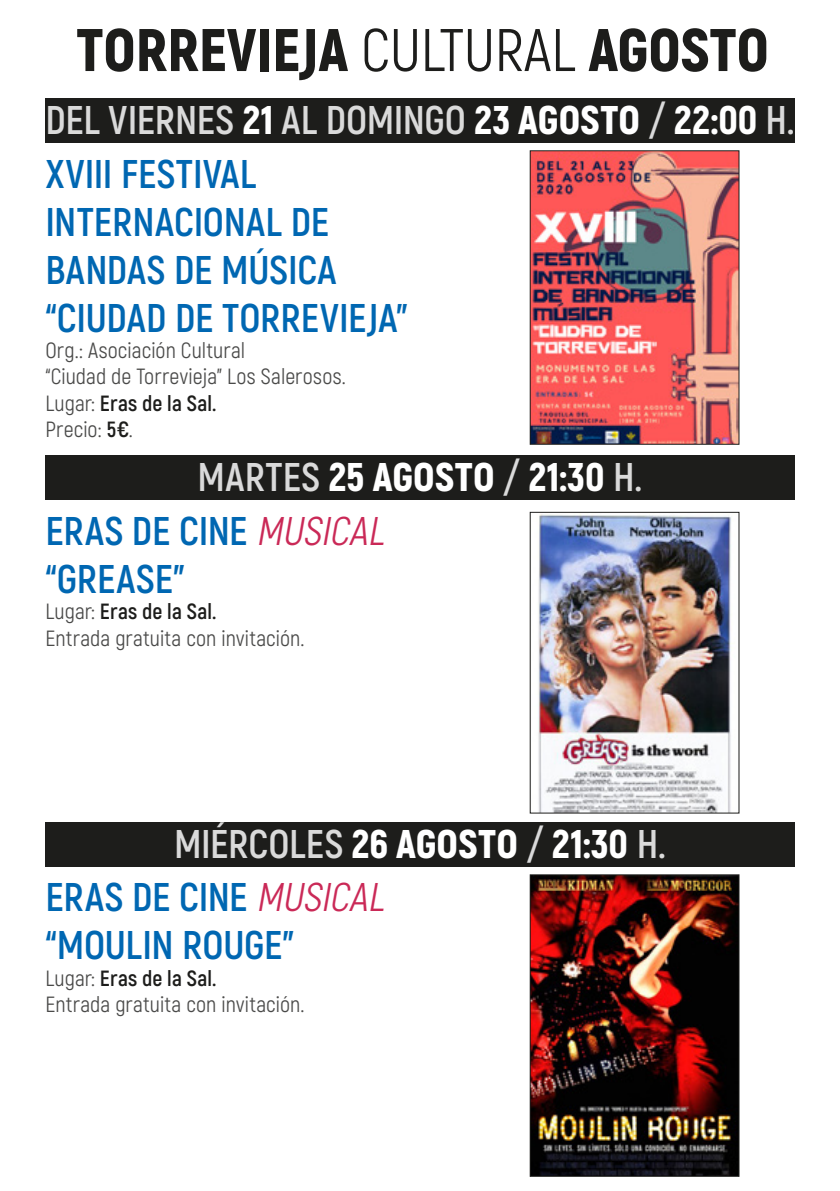
<style>
.page{position:relative;width:840px;height:1191px;background:#fff}
.page>*{position:absolute;margin:0;border:0;box-sizing:border-box;transform-origin:0 0}
.t1{font:900 60px "Akrobat";color:#1d1d1b}
.t2{font:900 40px/53.6px "Akrobat";letter-spacing:.005em;color:#fff}
.t3{font:700 40px/48px "Akrobat";color:#0067b2}
.t4{font:700 40px/53.6px "Akrobat";color:#dadada}
.t5{font:22px/26.4px "Akrobat";letter-spacing:.005em;color:#4a4a49}
.s1{font-weight:400}
.s2{font-weight:900;color:#fff}
.s3{color:#0067b2}
.s4{font-weight:700;color:#1d1d1b}
.s5{font-weight:700;color:#dadada}
.s6{font-weight:700;color:#0067b2}
.s7{font-weight:400;font-style:italic;color:#ca2957}
</style>
<div class="page">
<div style="left:45px;top:98px;width:749px;height:45px;background:#1d1d1b"></div>
<div style="left:45px;top:455px;width:749px;height:45px;background:#1d1d1b"></div>
<div style="left:45px;top:822px;width:749px;height:44px;background:#1d1d1b"></div>
<img style="left:529px;top:150px;width:210px;height:295px">
<img style="left:529px;top:511px;width:210px;height:303px">
<img style="left:529px;top:874px;width:210px;height:303px">
<h1 class="t1" style="left:76px;top:11px;width:693px">TORREVIEJA <span class="s1">CULTURAL</span> AGOSTO</h1>
<h2 class="t4" style="left:45px;top:93px;width:750px">DEL VIERNES <span class="s2">21</span> AL DOMINGO <span class="s2">23 AGOSTO</span> / <span class="s2">22:00</span> H.<br><span class="s3">XVIII FESTIVAL</span></h2>
<h2 class="t3" style="left:45px;top:197px;width:364px">INTERNACIONAL DE<br>BANDAS DE MÚSICA “CIUDAD DE TORREVIEJA”</h2>
<p class="t5" style="left:45px;top:337px;width:302px">Org.: Asociación Cultural<br>“Ciudad de Torrevieja” Los Salerosos.<br>Lugar: <span class="s4">Eras de la Sal.<br></span>Precio: <span class="s4">5€</span>.</p>
<h2 class="t2" style="left:45px;top:450px;width:598px;text-indent:152px"><span class="s5">MARTES</span> 25 AGOSTO <span class="s5">/</span> 21:30 <span class="s5">H.<br></span><span class="s6">ERAS DE CINE</span> <span class="s7">MUSICAL</span></h2>
<h2 class="t3" style="left:45px;top:554px;width:141px">“GREASE”</h2>
<p class="t5" style="left:45px;top:598px;width:260px">Lugar: <span class="s4">Eras de la Sal.<br></span>Entrada gratuita con invitación.</p>
<h2 class="t2" style="left:45px;top:816px;width:621px;text-indent:129px"><span class="s5">MIÉRCOLES</span> 26 AGOSTO <span class="s5">/</span> 21:30 <span class="s5">H.<br></span><span class="s6">ERAS DE CINE</span> <span class="s7">MUSICAL</span></h2>
<h2 class="t3" style="left:45px;top:921px;width:250px">“MOULIN ROUGE”</h2>
<p class="t5" style="left:45px;top:965px;width:260px">Lugar: <span class="s4">Eras de la Sal.<br></span>Entrada gratuita con invitación.</p>
</div>
